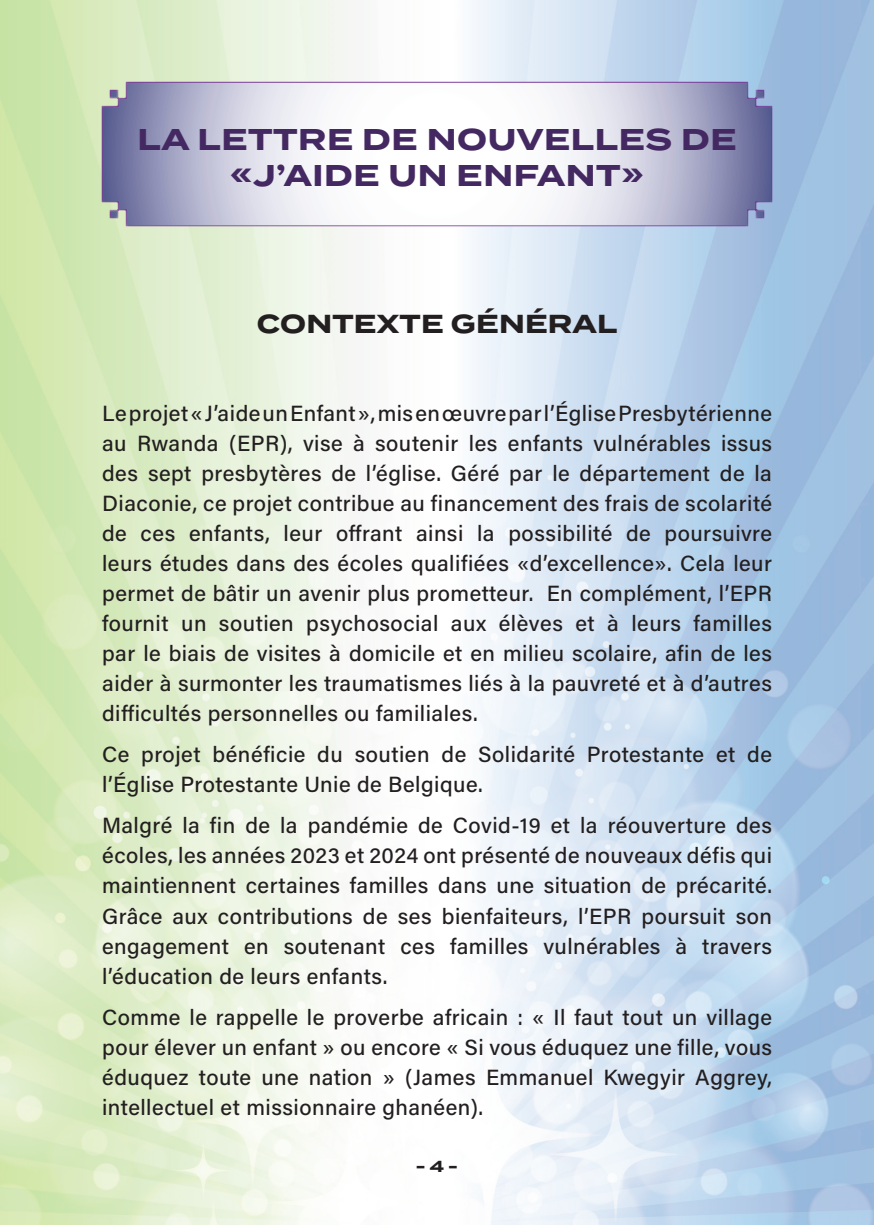
<style>
.page{position:relative;width:874px;height:1225px;background:#fff}
.page>*{position:absolute;margin:0;border:0;box-sizing:border-box;transform-origin:0 0}
.t1{font:700 30px/36px "Termina";letter-spacing:.02em;color:#442861;text-align:center}
.t2{font:700 26px "Termina";letter-spacing:.01em;color:#231f20}
.t3{font:22px/30px "Acumin Variable Concept";letter-spacing:.02em;color:#231f20;text-align:justify}
.t4{font:700 16px "Termina";color:#231f20}
</style>
<div class="page">
<svg style="left:101px;top:81px;width:671px;height:146px"></svg>
<h1 class="t1" style="left:137px;top:122px;width:600px">LA LETTRE DE NOUVELLES DE «J’AIDE UN ENFANT»</h1>
<p class="t2" style="left:256px;top:305px;width:362px">CONTEXTE GÉNÉRAL</p>
<p class="t3" style="left:102px;top:397px;width:671px">Le projet « J’aide un Enfant », mis en œuvre par l’Église Presbytérienne au Rwanda (EPR), vise à soutenir les enfants vulnérables issus des sept presbytères de l’église. Géré par le département de la Diaconie, ce projet contribue au financement des frais de scolarité de ces enfants, leur offrant ainsi la possibilité de poursuivre leurs études dans des écoles qualifiées «d’excellence». Cela leur permet de bâtir un avenir plus prometteur. En complément, l’EPR fournit un soutien psychosocial aux élèves et à leurs familles par le biais de visites à domicile et en milieu scolaire, afin de les aider à surmonter les traumatismes liés à la pauvreté et à d’autres difficultés personnelles ou familiales.</p>
<p class="t3" style="left:102px;top:738px;width:671px">Ce projet bénéficie du soutien de Solidarité Protestante et de l’Église Protestante Unie de Belgique.</p>
<p class="t3" style="left:102px;top:810px;width:671px">Malgré la fin de la pandémie de Covid-19 et la réouverture des écoles, les années 2023 et 2024 ont présenté de nouveaux défis qui maintiennent certaines familles dans une situation de précarité.<br>Grâce aux contributions de ses bienfaiteurs, l’EPR poursuit son engagement en soutenant ces familles vulnérables à travers l’éducation de leurs enfants.</p>
<p class="t3" style="left:102px;top:1001px;width:671px">Comme le rappelle le proverbe africain : « Il faut tout un village pour élever un enfant » ou encore « Si vous éduquez une fille, vous éduquez toute une nation » (James Emmanuel Kwegyir Aggrey, intellectuel et missionnaire ghanéen).</p>
<p class="t4" style="left:415px;top:1154px;width:44px">- 4 -</p>
</div>
